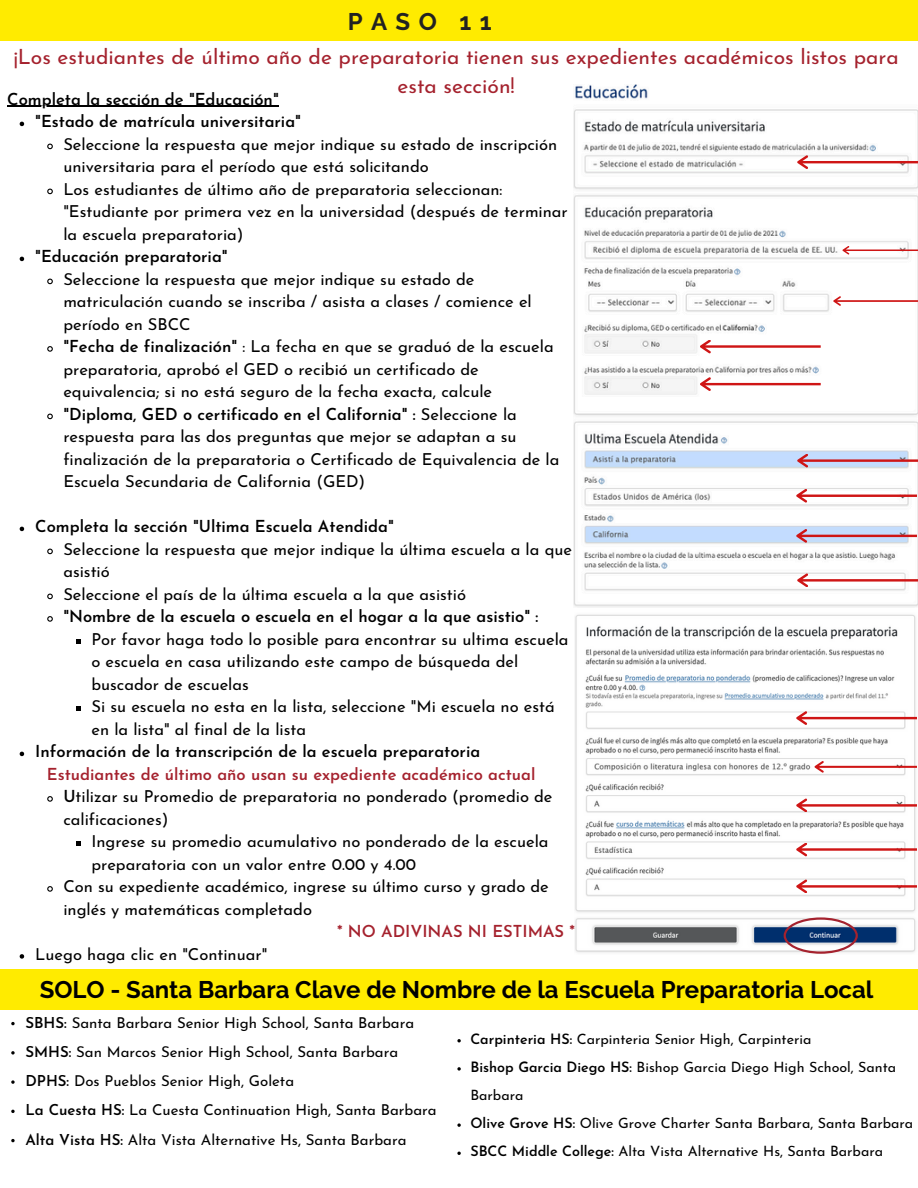
<style>
.page{position:relative;width:918px;height:1188px;background:#fff}
.page>*{position:absolute;margin:0;border:0;box-sizing:border-box;transform-origin:0 0}
.t1{font:700 24px "Raleway";color:#000}
.t2{font:700 24px "Raleway";letter-spacing:.35em;color:#222}
.t3{font:21px/29.2px "Josefin Sans";color:#a5222e;text-align:center}
.t4{font:16.5px/22.5px "Josefin Sans";color:#000}
.t5{font:600 16.5px "Josefin Sans";color:#000}
.t6{font:600 16.5px "Josefin Sans";color:#a5222e}
.t7{font:15px "Josefin Sans";color:#000}
.t8{font:14.25px/28.2px "Josefin Sans";color:#000}
.s1{font-weight:600}
</style>
<div class="page">
<div style="left:0;top:0;width:918px;height:41px;background:#ffeb00"></div>
<div style="left:0;top:969px;width:918px;height:41px;background:#ffeb00"></div>
<img style="left:575px;top:614px;width:341px;height:340px">
<hr style="left:7px;top:106px;width:272px;height:1px;background:#000">
<svg style="left:20px;top:122px;width:4px;height:4px"></svg>
<svg style="left:47px;top:143px;width:6px;height:7px"></svg>
<svg style="left:47px;top:188px;width:6px;height:7px"></svg>
<svg style="left:20px;top:257px;width:4px;height:4px"></svg>
<svg style="left:47px;top:278px;width:6px;height:7px"></svg>
<svg style="left:47px;top:346px;width:6px;height:6px"></svg>
<svg style="left:47px;top:413px;width:6px;height:7px"></svg>
<svg style="left:20px;top:527px;width:4px;height:4px"></svg>
<svg style="left:47px;top:548px;width:6px;height:7px"></svg>
<svg style="left:47px;top:593px;width:6px;height:7px"></svg>
<svg style="left:47px;top:616px;width:6px;height:6px"></svg>
<svg style="left:76px;top:639px;width:4px;height:5px"></svg>
<svg style="left:76px;top:707px;width:4px;height:4px"></svg>
<svg style="left:20px;top:752px;width:4px;height:4px"></svg>
<svg style="left:47px;top:796px;width:6px;height:6px"></svg>
<svg style="left:76px;top:842px;width:4px;height:4px"></svg>
<svg style="left:47px;top:886px;width:6px;height:6px"></svg>
<svg style="left:20px;top:954px;width:4px;height:5px"></svg>
<img style="left:573px;top:85px;width:345px;height:522px">
<svg style="left:842px;top:246px;width:76px;height:9px"></svg>
<svg style="left:833px;top:296px;width:85px;height:10px"></svg>
<svg style="left:797px;top:573px;width:121px;height:14px"></svg>
<svg style="left:700px;top:340px;width:121px;height:13px"></svg>
<svg style="left:700px;top:377px;width:121px;height:14px"></svg>
<svg style="left:797px;top:454px;width:121px;height:13px;background:#c8b2ca"></svg>
<svg style="left:796px;top:489px;width:121px;height:14px"></svg>
<svg style="left:796px;top:529px;width:121px;height:14px;background:#c9b5cc"></svg>
<svg style="left:797px;top:155px;width:121px;height:14px"></svg>
<svg style="left:796px;top:711px;width:121px;height:14px"></svg>
<svg style="left:815px;top:761px;width:102px;height:12px"></svg>
<svg style="left:796px;top:799px;width:121px;height:13px"></svg>
<svg style="left:796px;top:843px;width:121px;height:13px"></svg>
<svg style="left:796px;top:880px;width:121px;height:13px"></svg>
<svg style="left:784px;top:917px;width:74px;height:36px"></svg>
<svg style="left:11px;top:1022px;width:4px;height:3px"></svg>
<svg style="left:11px;top:1051px;width:4px;height:4px"></svg>
<svg style="left:11px;top:1080px;width:4px;height:4px"></svg>
<svg style="left:11px;top:1110px;width:4px;height:3px"></svg>
<svg style="left:11px;top:1139px;width:4px;height:3px"></svg>
<svg style="left:457px;top:1039px;width:4px;height:3px"></svg>
<svg style="left:457px;top:1067px;width:4px;height:4px"></svg>
<svg style="left:457px;top:1123px;width:4px;height:4px"></svg>
<svg style="left:457px;top:1152px;width:4px;height:3px"></svg>
<h4 class="t2" style="left:348px;top:7px;width:145px">PASO 11</h4>
<p class="t3" style="left:14px;top:44px;width:887px">¡Los estudiantes de último año de preparatoria tienen sus expedientes académicos listos para esta sección!</p>
<h1 class="t5" style="left:7px;top:92px;width:273px">Completa la sección de "Educación"</h1>
<h3 class="t5" style="left:35px;top:115px;width:267px">"Estado de matrícula universitaria"</h3>
<p class="t4" style="left:63px;top:134px;width:495px">Seleccione la respuesta que mejor indique su estado de inscripción universitaria para el período que está solicitando</p>
<h5 class="t4" style="left:63px;top:179px;width:506px">Los estudiantes de último año de preparatoria seleccionan: "Estudiante por primera vez en la universidad (después de terminar la escuela preparatoria)</h5>
<p class="t5" style="left:35px;top:250px;width:194px">"Educación preparatoria"</p>
<p class="t4" style="left:63px;top:269px;width:470px">Seleccione la respuesta que mejor indique su estado de matriculación cuando se inscriba / asista a clases / comience el período en SBCC</p>
<p class="t4" style="left:63px;top:337px;width:492px"><span class="s1">"Fecha de finalización"</span> : La fecha en que se graduó de la escuela preparatoria, aprobó el GED o recibió un certificado de equivalencia; si no está seguro de la fecha exacta, calcule</p>
<p class="t4" style="left:63px;top:404px;width:498px"><span class="s1">"Diploma, GED o certificado en el California" :</span> Seleccione la respuesta para las dos preguntas que mejor se adaptan a su finalización de la preparatoria o Certificado de Equivalencia de la Escuela Secundaria de California (GED)</p>
<p class="t5" style="left:35px;top:520px;width:360px">Completa la sección "Ultima Escuela Atendida"</p>
<p class="t4" style="left:63px;top:539px;width:510px">Seleccione la respuesta que mejor indique la última escuela a la que asistió</p>
<p class="t4" style="left:63px;top:584px;width:404px">Seleccione el país de la última escuela a la que asistió</p>
<p class="t5" style="left:63px;top:610px;width:477px">"Nombre de la escuela o escuela en el hogar a la que asistio" :</p>
<p class="t4" style="left:91px;top:629px;width:479px">Por favor haga todo lo posible para encontrar su ultima escuela o escuela en casa utilizando este campo de búsqueda del buscador de escuelas</p>
<p class="t4" style="left:91px;top:697px;width:465px">Si su escuela no esta en la lista, seleccione "Mi escuela no está en la lista" al final de la lista</p>
<p class="t5" style="left:35px;top:745px;width:446px">Información de la transcripción de la escuela preparatoria</p>
<p class="t6" style="left:47px;top:767px;width:490px">Estudiantes de último año usan su expediente académico actual</p>
<p class="t4" style="left:63px;top:787px;width:491px"><span class="s1">U</span>tilizar su Promedio de preparatoria no ponderado (promedio de calificaciones)</p>
<p class="t4" style="left:91px;top:832px;width:459px">Ingrese su promedio acumulativo no ponderado de la escuela preparatoria con un valor entre 0.00 y 4.00</p>
<h5 class="t4" style="left:63px;top:877px;width:487px">Con su expediente académico, ingrese su último curso y grado de inglés y matemáticas completado</h5>
<p class="t6" style="left:337px;top:925px;width:239px">* NO ADIVINAS NI ESTIMAS *</p>
<p class="t4" style="left:35px;top:944px;width:233px">Luego haga clic en "Continuar"</p>
<p class="t1" style="left:40px;top:976px;width:835px">SOLO - Santa Barbara Clave de Nombre de la Escuela Preparatoria Local</p>
<p class="t7" style="left:25px;top:1016px;width:390px"><span class="s1">SBHS:</span> Santa Barbara Senior High School, Santa Barbara</p>
<p class="t7" style="left:25px;top:1046px;width:374px"><span class="s1">SMHS:</span> San Marcos Senior High School, Santa Barbara</p>
<h2 class="t7" style="left:25px;top:1075px;width:270px"><span class="s1">DPHS:</span> Dos Pueblos Senior High, Goleta</h2>
<p class="t7" style="left:25px;top:1104px;width:413px"><span class="s1">La Cuesta HS:</span> La Cuesta Continuation High, Santa Barbara</p>
<p class="t7" style="left:25px;top:1133px;width:382px"><span class="s1">Alta Vista HS:</span> Alta Vista Alternative Hs, Santa Barbara</p>
<p class="t8" style="left:470px;top:1026px;width:343px"><span class="s1">Carpinteria HS:</span> Carpinteria Senior High, Carpinteria</p>
<p class="t8" style="left:470px;top:1054px;width:427px"><span class="s1">Bishop Garcia Diego HS:</span> Bishop Garcia Diego High School, Santa<br>Barbara</p>
<p class="t8" style="left:470px;top:1110px;width:444px"><span class="s1">Olive Grove HS:</span> Olive Grove Charter Santa Barbara, Santa Barbara</p>
<p class="t8" style="left:470px;top:1138px;width:414px"><span class="s1">SBCC Middle College:</span> Alta Vista Alternative Hs, Santa Barbara</p>
</div>
